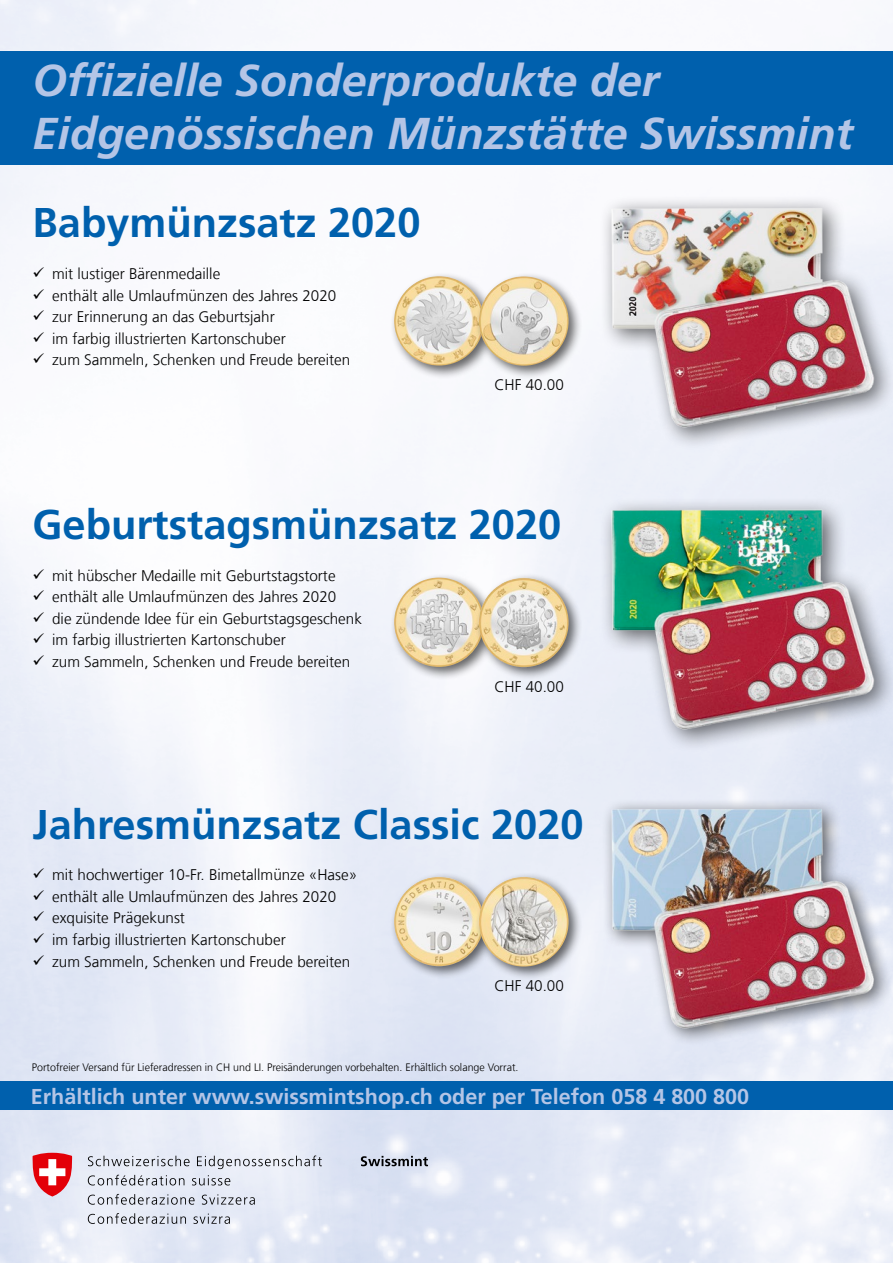
<style>
.page{position:relative;width:893px;height:1263px;background:#fff}
.page>*{position:absolute;margin:0;border:0;box-sizing:border-box;transform-origin:0 0}
.t1{font:italic 700 44.55px/52.3px "Frutiger LT Com";color:#b4c5e6}
.t2{font:700 41.55px "Frutiger LT Com";color:#0060ad}
.t3{font:700 21.6px "Frutiger LT Com";color:#b4c5e6}
.t4{font:300 15.45px "Frutiger LT Com";color:#000}
.t5{font:300 10.8px "Frutiger LT Com";color:#000}
</style>
<div class="page">
<div style="left:0;top:1081px;width:893px;height:29px;background:#0060ad"></div>
<div style="left:0;top:51px;width:893px;height:114px;background:#0060ad"></div>
<div style="left:390px;top:872px;width:108px;height:108px;background:#000;opacity:.6"></div>
<img style="left:394px;top:877px;width:80px;height:89px">
<div style="left:390px;top:573px;width:108px;height:108px;background:#000;opacity:.6"></div>
<img style="left:394px;top:577px;width:80px;height:90px">
<div style="left:474px;top:872px;width:108px;height:108px;background:#000;opacity:.6"></div>
<img style="left:479px;top:877px;width:90px;height:89px;border-radius:45px">
<div style="left:474px;top:573px;width:108px;height:108px;background:#000;opacity:.6"></div>
<img style="left:479px;top:578px;width:90px;height:89px;border-radius:45px">
<div style="left:390px;top:271px;width:108px;height:108px;background:#000;opacity:.6"></div>
<img style="left:394px;top:276px;width:90px;height:90px;border-radius:45px">
<div style="left:474px;top:272px;width:108px;height:108px;background:#000;opacity:.6"></div>
<img style="left:479px;top:276px;width:90px;height:90px;border-radius:45px">
<svg style="left:361px;top:1156px;width:67px;height:10px"></svg>
<svg style="left:88px;top:1156px;width:102px;height:10px"></svg>
<svg style="left:197px;top:1155px;width:125px;height:14px;background:#c6c9d2"></svg>
<svg style="left:88px;top:1175px;width:96px;height:10px"></svg>
<svg style="left:192px;top:1175px;width:38px;height:10px"></svg>
<svg style="left:88px;top:1194px;width:107px;height:11px"></svg>
<svg style="left:202px;top:1194px;width:53px;height:11px"></svg>
<svg style="left:88px;top:1213px;width:98px;height:11px"></svg>
<svg style="left:193px;top:1213px;width:37px;height:11px"></svg>
<svg style="left:32px;top:1153px;width:41px;height:43px"></svg>
<div style="left:601px;top:799px;width:292px;height:247px;background:#000;opacity:.6"></div>
<img style="left:606px;top:798px;width:276px;height:244px">
<div style="left:599px;top:195px;width:294px;height:255px;background:#ecf0f9"></div>
<img style="left:599px;top:189px;width:291px;height:252px">
<div style="left:598px;top:496px;width:295px;height:257px;background:#e5eaf6"></div>
<img style="left:599px;top:483px;width:290px;height:260px">
<h2 class="t1" style="left:33px;top:55px;width:822px">Offizielle Sonderprodukte der<br>Eidgenössischen Münzstätte Swissmint</h2>
<p class="t2" style="left:33px;top:199px;width:389px">Babymünzsatz 2020</p>
<p class="t4" style="left:33px;top:265px;width:189px">✓ mit lustiger Bärenmedaille</p>
<p class="t4" style="left:33px;top:286px;width:305px">✓ enthält alle Umlaufmünzen des Jahres 2020</p>
<p class="t4" style="left:33px;top:308px;width:244px">✓ zur Erinnerung an das Geburtsjahr</p>
<p class="t4" style="left:33px;top:330px;width:255px">✓ im farbig illustrierten Kartonschuber</p>
<p class="t4" style="left:33px;top:351px;width:319px">✓ zum Sammeln, Schenken und Freude bereiten</p>
<p class="t4" style="left:494px;top:376px;width:71px">CHF 40.00</p>
<p class="t2" style="left:33px;top:500px;width:530px">Geburtstagsmünzsatz 2020</p>
<p class="t4" style="left:33px;top:566px;width:305px">✓ mit hübscher Medaille mit Geburtstagstorte</p>
<p class="t4" style="left:33px;top:588px;width:305px">✓ enthält alle Umlaufmünzen des Jahres 2020</p>
<p class="t4" style="left:33px;top:609px;width:331px">✓ die zündende Idee für ein Geburtstagsgeschenk</p>
<p class="t4" style="left:33px;top:631px;width:255px">✓ im farbig illustrierten Kartonschuber</p>
<p class="t4" style="left:33px;top:653px;width:319px">✓ zum Sammeln, Schenken und Freude bereiten</p>
<p class="t4" style="left:494px;top:677px;width:71px">CHF 40.00</p>
<p class="t2" style="left:33px;top:800px;width:552px">Jahresmünzsatz Classic 2020</p>
<p class="t4" style="left:33px;top:866px;width:326px">✓ mit hochwertiger 10-Fr. Bimetallmünze «Hase»</p>
<p class="t4" style="left:33px;top:888px;width:305px">✓ enthält alle Umlaufmünzen des Jahres 2020</p>
<p class="t4" style="left:33px;top:909px;width:154px">✓ exquisite Prägekunst</p>
<p class="t4" style="left:33px;top:931px;width:255px">✓ im farbig illustrierten Kartonschuber</p>
<p class="t4" style="left:33px;top:952px;width:319px">✓ zum Sammeln, Schenken und Freude bereiten</p>
<p class="t4" style="left:494px;top:977px;width:71px">CHF 40.00</p>
<p class="t5" style="left:32px;top:1061px;width:488px">Portofreier Versand für Lieferadressen in CH und LI. Preisänderungen vorbehalten. Erhältlich solange Vorrat.</p>
<p class="t3" style="left:31px;top:1083px;width:720px">Erhältlich unter www.swissmintshop.ch oder per Telefon 058 4 800 800</p>
</div>
